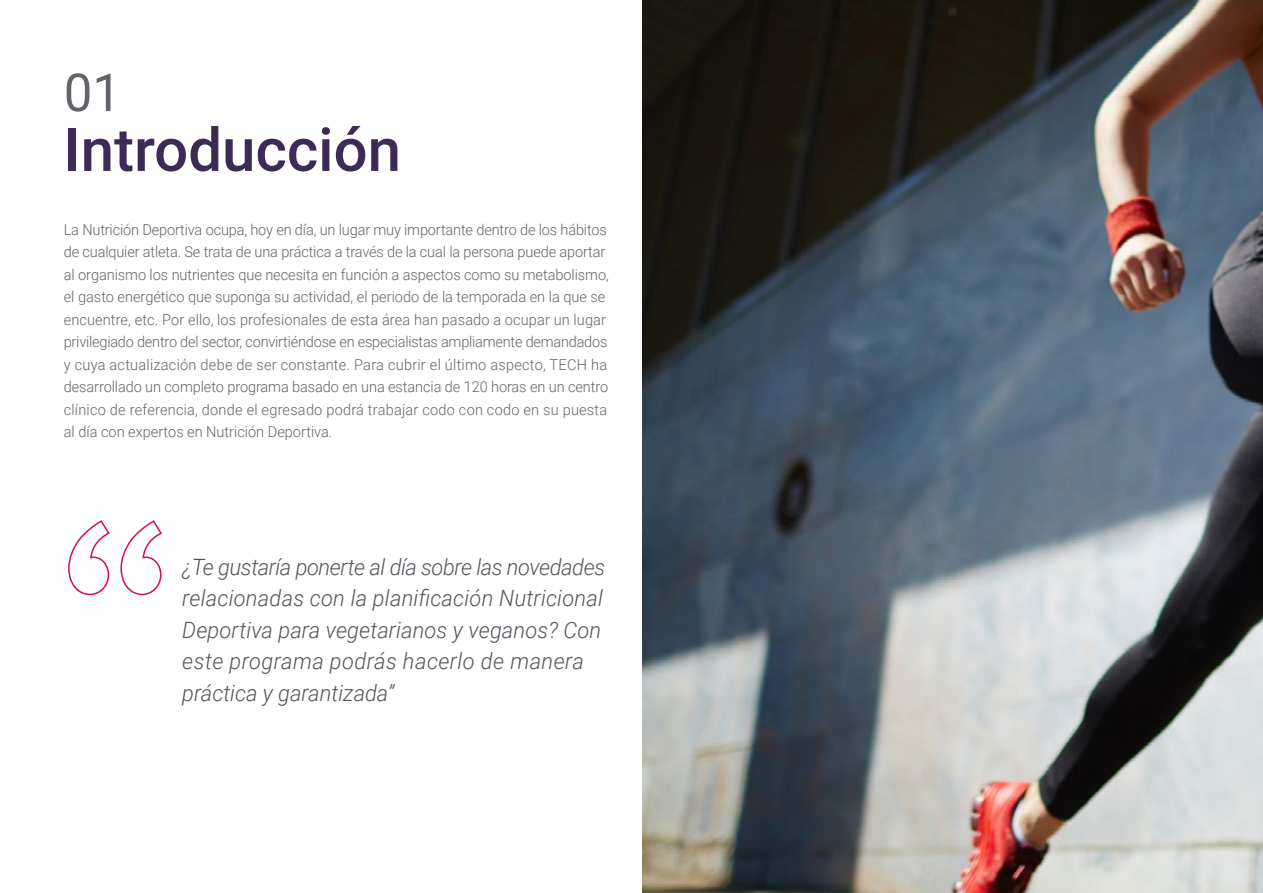
<style>
.page{position:relative;width:1263px;height:893px;background:#fff}
.page>*{position:absolute;margin:0;border:0;box-sizing:border-box;transform-origin:0 0}
.t1{font:500 60px "Roboto";color:#3d2b56}
.t2{font:52.5px "Roboto";color:#61646a}
.t3{font:italic 300 22.5px/31.5px "Roboto";letter-spacing:.005em;color:#52555b}
.t4{font:300 15px/22.5px "Roboto";letter-spacing:-.005em;color:#61646a}
</style>
<div class="page">
<svg style="left:68px;top:520px;width:94px;height:76px"></svg>
<img style="left:642px;top:0;width:621px;height:893px">
<h2 class="t2" style="left:64px;top:56px;width:59px">01</h2>
<h1 class="t1" style="left:64px;top:108px;width:339px">Introducción</h1>
<p class="t4" style="left:64px;top:217px;width:547px">La Nutrición Deportiva ocupa, hoy en día, un lugar muy importante dentro de los hábitos de cualquier atleta. Se trata de una práctica a través de la cual la persona puede aportar al organismo los nutrientes que necesita en función a aspectos como su metabolismo, el gasto energético que suponga su actividad, el periodo de la temporada en la que se encuentre, etc. Por ello, los profesionales de esta área han pasado a ocupar un lugar privilegiado dentro del sector, convirtiéndose en especialistas ampliamente demandados y cuya actualización debe de ser constante. Para cubrir el último aspecto, TECH ha desarrollado un completo programa basado en una estancia de 120 horas en un centro clínico de referencia, donde el egresado podrá trabajar codo con codo en su puesta al día con expertos en Nutrición Deportiva.</p>
<h3 class="t3" style="left:182px;top:550px;width:424px">¿Te gustaría ponerte al día sobre las novedades relacionadas con la planificación Nutricional Deportiva para vegetarianos y veganos? Con este programa podrás hacerlo de manera práctica y garantizada”</h3>
</div>
